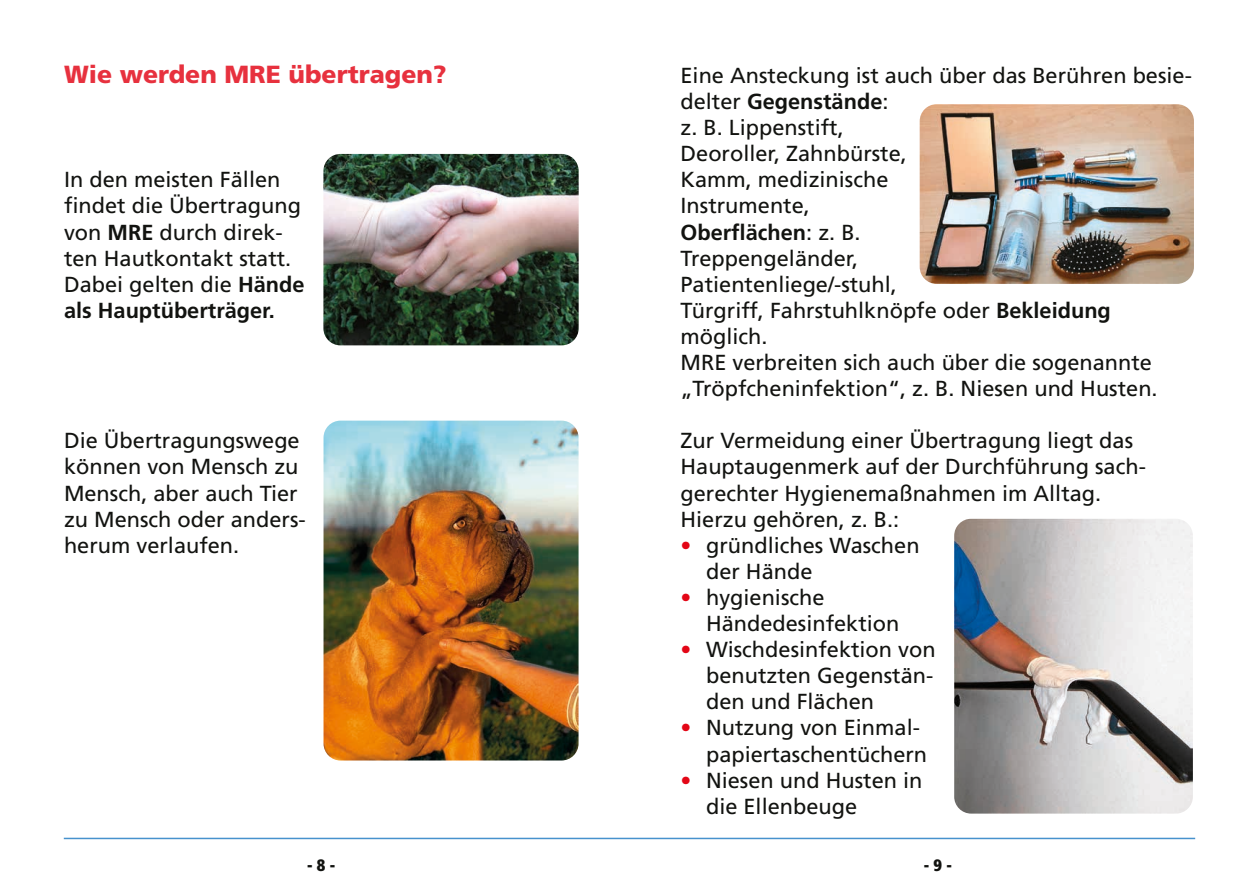
<style>
.page{position:relative;width:1259px;height:893px;background:#fff}
.page>*{position:absolute;margin:0;border:0;box-sizing:border-box;transform-origin:0 0}
.t1{font:900 24.75px "Frutiger LT Std";color:#e7313e}
.t2{font:21.75px/26.1px "Frutiger LT Std";color:#121310}
.t3{font:900 condensed 16.5px "Frutiger LT Std";color:#121310}
.s1{font-weight:700}
.s2{color:#e30616}
</style>
<div class="page">
<hr style="left:64px;top:838px;width:1131px;height:1px;background:#4792cd">
<img style="left:323px;top:154px;width:255px;height:191px">
<img style="left:323px;top:421px;width:255px;height:339px">
<img style="left:919px;top:104px;width:275px;height:180px">
<img style="left:954px;top:519px;width:239px;height:295px">
<p class="t1" style="left:64px;top:59px;width:384px">Wie werden MRE übertragen?</p>
<p class="t2" style="left:64px;top:167px;width:242px">In den meisten Fällen findet die Übertragung von <span class="s1">MRE</span> durch direk&shy;ten Hautkontakt statt.<br>Dabei gelten die <span class="s1">Hände als Hauptüberträger.</span></p>
<p class="t2" style="left:64px;top:428px;width:243px">Die Übertragungswege können von Mensch zu<br>Mensch, aber auch Tier zu Mensch oder anders&shy;herum verlaufen.</p>
<p class="t2" style="left:680px;top:62px;width:513px">Eine Ansteckung ist auch über das Berühren besie&shy;delter <span class="s1">Gegenstände</span>:<br>z. B. Lippenstift,<br>Deoroller, Zahnbürste,<br>Kamm, medizinische<br>Instrumente,<br><span class="s1">Oberflächen</span>: z. B.<br>Treppengeländer,<br>Patientenliege/-stuhl,<br>Türgriff, Fahrstuhlknöpfe oder <span class="s1">Bekleidung </span>möglich.<br>MRE verbreiten sich auch über die sogenannte „Tröpfcheninfektion“, z. B. Niesen und Husten.</p>
<p class="t2" style="left:680px;top:428px;width:467px">Zur Vermeidung einer Übertragung liegt das Hauptaugenmerk auf der Durchführung sach&shy;gerechter Hygienemaßnahmen im Alltag.<br>Hierzu gehören, z. B.:</p>
<p class="t2" style="left:706px;top:532px;width:215px;text-indent:-26px"><span class="s2">•</span> gründliches Waschen der Hände</p>
<p class="t2" style="left:706px;top:584px;width:195px;text-indent:-26px"><span class="s2">•</span> hygienische<br>Händedesinfektion</p>
<p class="t2" style="left:706px;top:637px;width:231px;text-align:justify;text-indent:-26px"><span class="s2">•</span> Wischdesinfektion von benutzten Gegenstän&shy;den und Flächen</p>
<p class="t2" style="left:706px;top:715px;width:223px;text-indent:-26px"><span class="s2">•</span> Nutzung von Einmal&shy;papiertaschentüchern</p>
<p class="t2" style="left:706px;top:767px;width:218px;text-indent:-26px"><span class="s2">•</span> Niesen und Husten in die Ellenbeuge</p>
<p class="t3" style="left:307px;top:855px;width:30px">- 8 -</p>
<p class="t3" style="left:923px;top:855px;width:30px">- 9 -</p>
</div>
